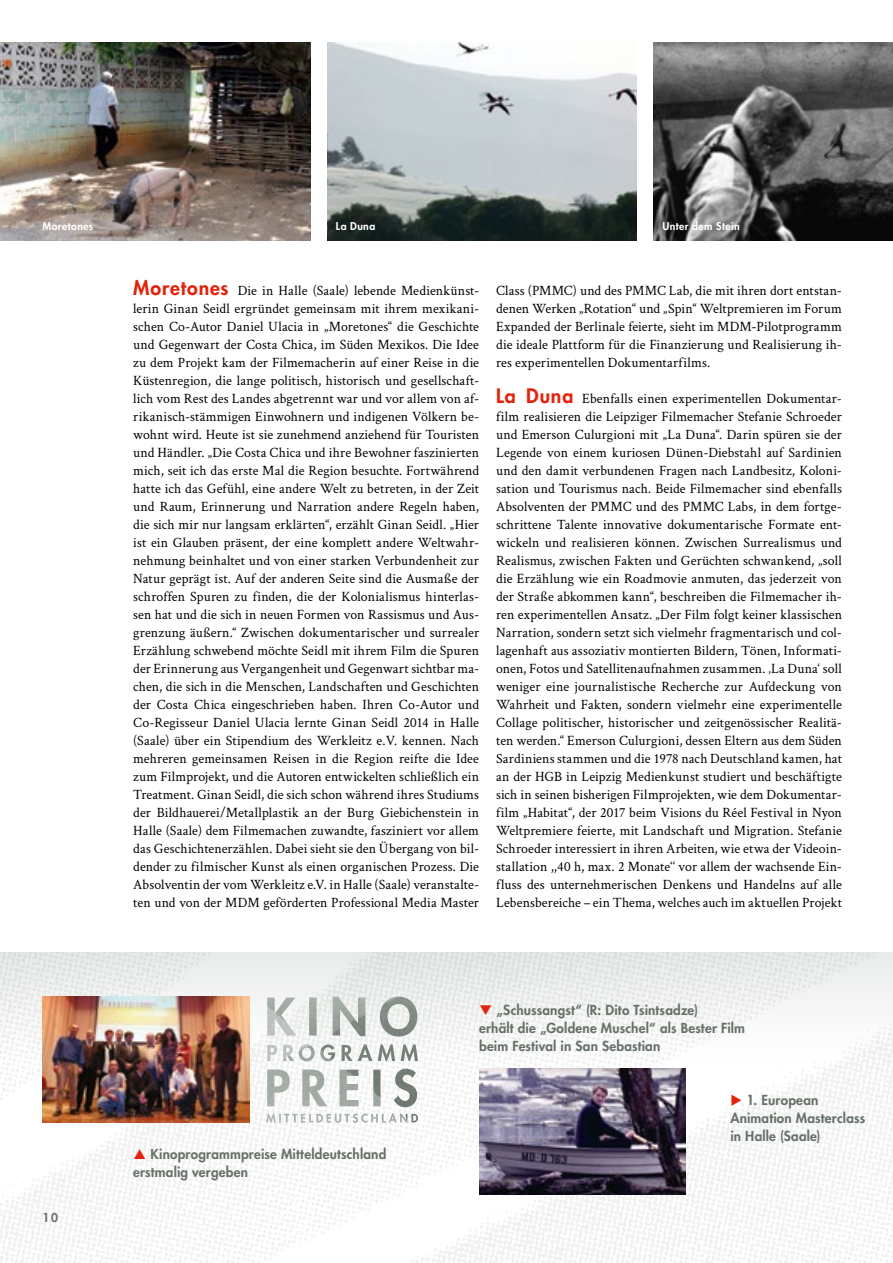
<style>
.page{position:relative;width:893px;height:1263px;background:#fff}
.page>*{position:absolute;margin:0;border:0;box-sizing:border-box;transform-origin:0 0}
.t1{font:14.25px/18px "Crimson Text";letter-spacing:.005em;color:#000;text-align:justify}
.t2{font:800 13.5px/18px "Futura Std";letter-spacing:.015em;color:#677169}
.t3{font:800 12px "Futura Std";color:#677169}
.t4{font:800 10.5px "Futura Std";letter-spacing:.04em;color:#fff}
.s1{font-family:"Futura Std";font-weight:800;font-size:19.5px;color:#e4230e}
.s2{color:#e4230e}
</style>
<div class="page">
<img style="left:0;top:952px;width:893px;height:311px">
<img style="left:43px;top:997px;width:206px;height:126px">
<img style="left:479px;top:1069px;width:207px;height:126px">
<img style="left:267px;top:997px;width:151px;height:125px">
<img style="left:0;top:43px;width:310px;height:198px">
<img style="left:327px;top:43px;width:310px;height:198px">
<img style="left:654px;top:43px;width:239px;height:198px">
<svg style="left:134px;top:1149px;width:11px;height:10px"></svg>
<p class="t4" style="left:43px;top:219px;width:52px">Moretones</p>
<p class="t4" style="left:336px;top:219px;width:41px">La Duna</p>
<p class="t4" style="left:662px;top:219px;width:79px">Unter dem Stein</p>
<p class="t1" style="left:133px;top:280px;width:347px"><span class="s1">Moretones</span> Die in Halle (Saale) lebende Medienkünst&shy;lerin Ginan Seidl ergründet gemeinsam mit ihrem mexikani&shy;schen Co-Autor Daniel Ulacia in „Moretones“ die Geschichte und Gegenwart der Costa Chica, im Süden Mexikos. Die Idee zu dem Projekt kam der Filmemacherin auf einer Reise in die Küstenregion, die lange politisch, historisch und gesellschaft&shy;lich vom Rest des Landes abgetrennt war und vor allem von af&shy;rikanisch-stämmigen Einwohnern und indigenen Völkern be&shy;wohnt wird. Heute ist sie zunehmend anziehend für Touristen und Händler. „Die Costa Chica und ihre Bewohner faszinierten mich, seit ich das erste Mal die Region besuchte. Fortwährend hatte ich das Gefühl, eine andere Welt zu betreten, in der Zeit und Raum, Erinnerung und Narration andere Regeln haben, die sich mir nur langsam erklärten“, erzählt Ginan Seidl. „Hier ist ein Glauben präsent, der eine komplett andere Weltwahr&shy;nehmung beinhaltet und von einer starken Verbundenheit zur Natur geprägt ist. Auf der anderen Seite sind die Ausmaße der schroffen Spuren zu finden, die der Kolonialismus hinterlas&shy;sen hat und die sich in neuen Formen von Rassismus und Aus&shy;grenzung äußern.“ Zwischen dokumentarischer und surrealer Erzählung schwebend möchte Seidl mit ihrem Film die Spuren der Erinnerung aus Vergangenheit und Gegenwart sichtbar ma&shy;chen, die sich in die Menschen, Landschaften und Geschichten der Costa Chica eingeschrieben haben. Ihren Co-Autor und Co-Regisseur Daniel Ulacia lernte Ginan Seidl 2014 in Halle (Saale) über ein Stipendium des Werkleitz e.V. kennen. Nach mehreren gemeinsamen Reisen in die Region reifte die Idee zum Filmprojekt, und die Autoren entwickelten schließlich ein Treatment. Ginan Seidl, die sich schon während ihres Studiums der Bildhauerei/Metallplastik an der Burg Giebichenstein in Halle (Saale) dem Filmemachen zuwandte, fasziniert vor allem das Geschichtenerzählen. Dabei sieht sie den Übergang von bil&shy;dender zu filmischer Kunst als einen organischen Prozess. Die Absolventin der vom Werkleitz e.V. in Halle (Saale) veranstalte&shy;ten und von der MDM geförderten Professional Media Master</p>
<p class="t1" style="left:496px;top:280px;width:347px">Class (PMMC) und des PMMC Lab, die mit ihren dort entstan&shy;denen Werken „Rotation“ und „Spin“ Weltpremieren im Forum Expanded der Berlinale feierte, sieht im MDM-Pilotprogramm die ideale Plattform für die Finanzierung und Realisierung ih&shy;res experimentellen Dokumentarfilms.</p>
<p class="t1" style="left:496px;top:388px;width:347px"><span class="s1">La Duna</span> Ebenfalls einen experimentellen Dokumentar&shy;film realisieren die Leipziger Filmemacher Stefanie Schroeder und Emerson Culurgioni mit „La Duna“. Darin spüren sie der Legende von einem kuriosen Dünen-Diebstahl auf Sardinien und den damit verbundenen Fragen nach Landbesitz, Koloni&shy;sation und Tourismus nach. Beide Filmemacher sind ebenfalls Absolventen der PMMC und des PMMC Labs, in dem fortge&shy;schrittene Talente innovative dokumentarische Formate ent&shy;wickeln und realisieren können. Zwischen Surrealismus und Realismus, zwischen Fakten und Gerüchten schwankend, „soll die Erzählung wie ein Roadmovie anmuten, das jederzeit von der Straße abkommen kann“, beschreiben die Filmemacher ih&shy;ren experimentellen Ansatz. „Der Film folgt keiner klassischen Narration, sondern setzt sich vielmehr fragmentarisch und col&shy;lagenhaft aus assoziativ montierten Bildern, Tönen, Informati&shy;onen, Fotos und Satellitenaufnahmen zusammen. ‚La Duna‘ soll weniger eine journalistische Recherche zur Aufdeckung von Wahrheit und Fakten, sondern vielmehr eine experimentelle Collage politischer, historischer und zeitgenössischer Realitä&shy;ten werden.“ Emerson Culurgioni, dessen Eltern aus dem Süden Sardiniens stammen und die 1978 nach Deutschland kamen, hat an der HGB in Leipzig Medienkunst studiert und beschäftigte sich in seinen bisherigen Filmprojekten, wie dem Dokumentar&shy;film „Habitat“, der 2017 beim Visions du Réel Festival in Nyon Weltpremiere feierte, mit Landschaft und Migration. Stefanie Schroeder interessiert in ihren Arbeiten, wie etwa der Videoin&shy;stallation ,,40 h, max. 2 Monate‘‘ vor allem der wachsende Ein&shy;fluss des unternehmerischen Denkens und Handelns auf alle Lebensbereiche – ein Thema, welches auch im aktuellen Projekt</p>
<p class="t2" style="left:479px;top:1001px;width:267px"><span class="s2">❑</span> „Schussangst“ (R: Dito Tsintsadze)<br>erhält die „Goldene Muschel“ als Bester Film beim Festival in San Sebastian</p>
<p class="t3" style="left:43px;top:1210px;width:17px">10</p>
<p class="t2" style="left:133px;top:1145px;width:255px;text-indent:17px">Kinoprogrammpreise Mitteldeutschland erstmalig vergeben</p>
<p class="t2" style="left:730px;top:1091px;width:136px"><span class="s2">◆</span> 1. European<br>Animation Masterclass in Halle (Saale)</p>
</div>
